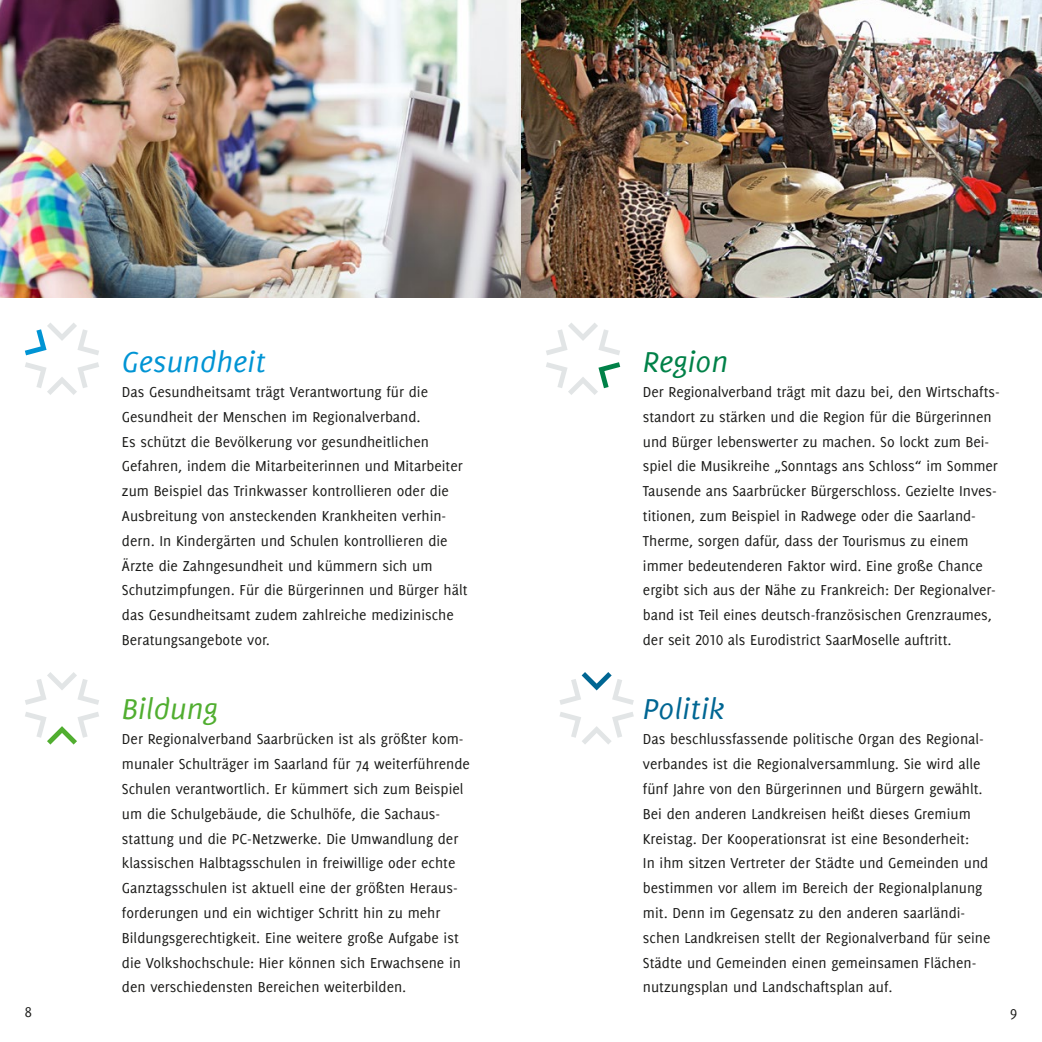
<style>
.page{position:relative;width:1042px;height:1042px;background:#fff}
.page>*{position:absolute;margin:0;border:0;box-sizing:border-box;transform-origin:0 0}
.t1{font:italic 31.5px "Delicious";letter-spacing:.005em;color:#0094d4}
.t2{font:italic 31.5px "Delicious";letter-spacing:.005em;color:#51ae30}
.t3{font:italic 31.5px "Delicious";letter-spacing:.005em;color:#006693}
.t4{font:italic 31.5px "Delicious";letter-spacing:.005em;color:#008148}
.t5{font:15.75px/24.8px "Delicious";color:#1a1a18}
.s1{font-family:"Delicious Small Caps"}
</style>
<div class="page">
<img style="left:0;top:0;width:521px;height:298px">
<img style="left:521px;top:0;width:521px;height:298px">
<svg style="left:25px;top:323px;width:74px;height:32px"></svg>
<svg style="left:25px;top:362px;width:74px;height:33px"></svg>
<svg style="left:25px;top:672px;width:74px;height:33px"></svg>
<svg style="left:25px;top:712px;width:74px;height:32px"></svg>
<svg style="left:546px;top:323px;width:74px;height:32px"></svg>
<svg style="left:546px;top:362px;width:74px;height:33px"></svg>
<svg style="left:559px;top:672px;width:75px;height:33px"></svg>
<svg style="left:560px;top:712px;width:74px;height:32px"></svg>
<h1 class="t1" style="left:122px;top:344px;width:145px">Gesundheit</h1>
<p class="t5" style="left:122px;top:379px;width:347px">Das Gesundheitsamt trägt Verantwortung für die Gesundheit der Menschen im Regionalverband.<br>Es schützt die Bevölkerung vor gesundheitlichen Gefahren, indem die Mitarbeiterinnen und Mitarbeiter zum Beispiel das Trinkwasser kontrollieren oder die Ausbreitung von ansteckenden Krankheiten verhin&shy;dern. In Kindergärten und Schulen kontrollieren die Ärzte die Zahngesundheit und kümmern sich um Schutzimpfungen. Für die Bürgerinnen und Bürger hält das Gesundheitsamt zudem zahlreiche medizinische Beratungsangebote vor.</p>
<h1 class="t2" style="left:122px;top:691px;width:98px">Bildung</h1>
<p class="t5" style="left:122px;top:726px;width:349px">Der Regionalverband Saarbrücken ist als größter kom&shy;munaler Schulträger im Saarland für 74 weiterführende Schulen verantwortlich. Er kümmert sich zum Beispiel um die Schulgebäude, die Schulhöfe, die Sachaus&shy;stattung und die PC-Netzwerke. Die Umwandlung der klassischen Halbtagsschulen in freiwillige oder echte Ganztagsschulen ist aktuell eine der größten Heraus&shy;forderungen und ein wichtiger Schritt hin zu mehr Bildungsgerechtigkeit. Eine weitere große Aufgabe ist die Volkshochschule: Hier können sich Erwachsene in den verschiedensten Bereichen weiterbilden.</p>
<h1 class="t4" style="left:643px;top:344px;width:87px">Region</h1>
<p class="t5" style="left:643px;top:379px;width:358px">Der Regionalverband trägt mit dazu bei, den Wirtschafts&shy;standort zu stärken und die Region für die Bürgerinnen und Bürger lebenswerter zu machen. So lockt zum Bei&shy;spiel die Musikreihe „Sonntags ans Schloss“ im Sommer Tausende ans Saarbrücker Bürgerschloss. Gezielte Inves&shy;titionen, zum Beispiel in Radwege oder die Saarland-Therme, sorgen dafür, dass der Tourismus zu einem immer bedeutenderen Faktor wird. Eine große Chance ergibt sich aus der Nähe zu Frankreich: Der Regionalver&shy;band ist Teil eines deutsch-französischen Grenzraumes, der seit <span class="s1">2010</span> als Eurodistrict SaarMoselle auftritt.</p>
<h1 class="t3" style="left:643px;top:691px;width:83px">Politik</h1>
<p class="t5" style="left:643px;top:726px;width:349px">Das beschlussfassende politische Organ des Regional&shy;verbandes ist die Regionalversammlung. Sie wird alle fünf Jahre von den Bürgerinnen und Bürgern gewählt.<br>Bei den anderen Landkreisen heißt dieses Gremium Kreistag. Der Kooperationsrat ist eine Besonderheit:<br>In ihm sitzen Vertreter der Städte und Gemeinden und bestimmen vor allem im Bereich der Regionalplanung mit. Denn im Gegensatz zu den anderen saarländi&shy;schen Landkreisen stellt der Regionalverband für seine Städte und Gemeinden einen gemeinsamen Flächen&shy;nutzungsplan und Landschaftsplan auf.</p>
<p class="t5" style="left:25px;top:999px;width:9px">8</p>
<p class="t5" style="left:1010px;top:999px;width:9px">9</p>
</div>
